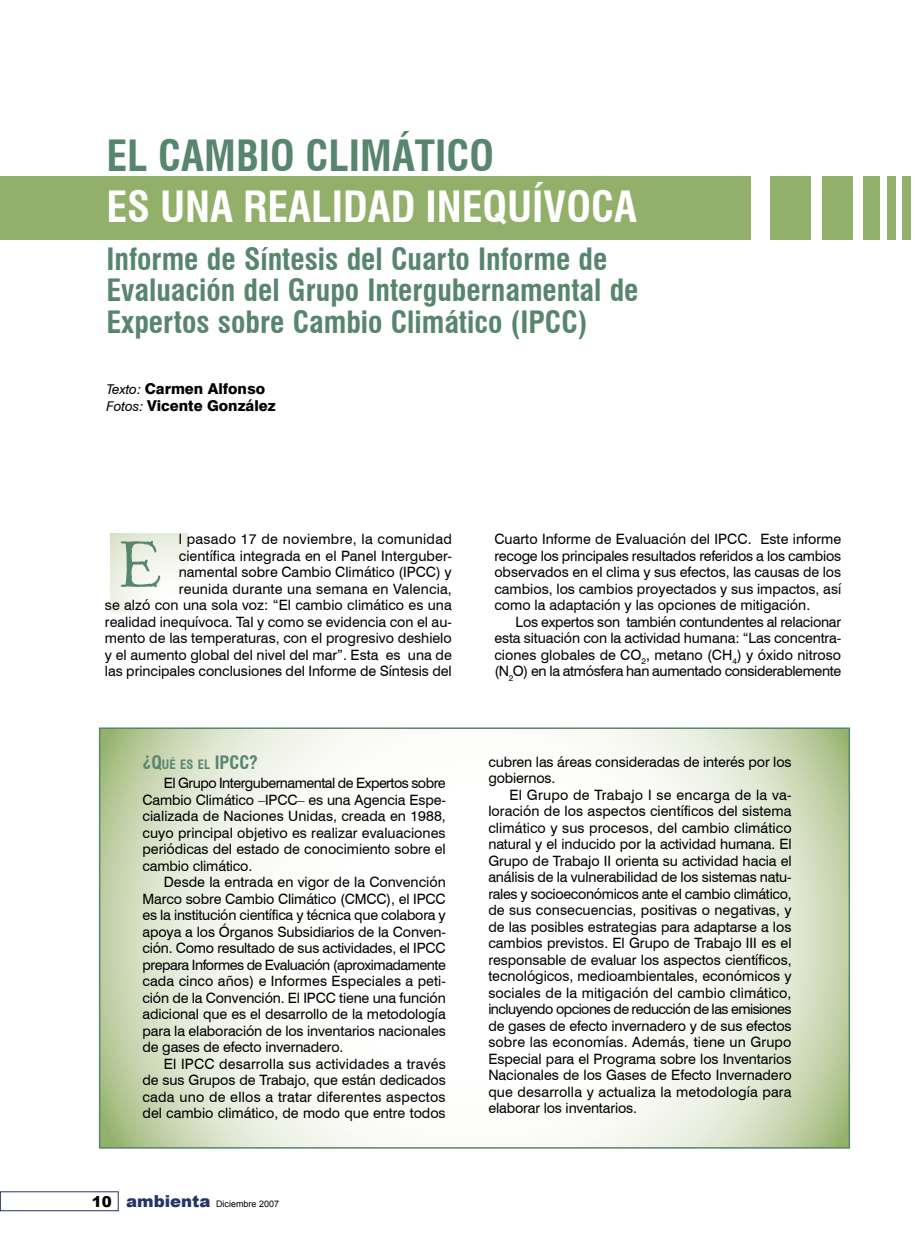
<style>
.page{position:relative;width:915px;height:1255px;background:#fff}
.page>*{position:absolute;margin:0;border:0;box-sizing:border-box;transform-origin:0 0}
.t1{font:63px "St Nicholas";color:#57856e}
.Titular{font:700 condensed 42px "Swiss 721 BT";color:#fff}
.Titular-2{font:700 condensed 42px "Swiss 721 BT";color:#57856e}
.antetítulo{font:700 condensed 30px/31.5px "Swiss 721 BT";color:#57856e}
.subladillo{font:700 condensed 18px "Swiss 721 BT";color:#57856e}
.Antefirma{font:800 15px "Swiss 721 BT";color:#000}
.t2{font:900 15px "Arial";color:#000}
.Texto_general{font:14.25px/16.5px "Swiss 721 BT";color:#000;text-align:justify}
.t3{font:9px "Arial";color:#000}
.s1{font-weight:400;font-style:italic;font-size:13.5px}
.s2{font-size:12.6px}
.s3{font-weight:900;font-size:16.5px;color:#283366}
</style>
<div class="page">
<div style="left:0;top:176px;width:750px;height:64px;background:#92b06a"></div>
<div style="left:769px;top:176px;width:41px;height:64px;background:#92b06a"></div>
<div style="left:822px;top:176px;width:30px;height:64px;background:#92b06a"></div>
<div style="left:862px;top:176px;width:17px;height:64px;background:#92b06a"></div>
<div style="left:887px;top:176px;width:8px;height:64px;background:#92b06a"></div>
<div style="left:902px;top:176px;width:8px;height:64px;background:#92b06a"></div>
<svg style="left:110px;top:533px;width:77px;height:78px"></svg>
<svg style="left:102px;top:730px;width:744px;height:415px"></svg>
<div style="left:99px;top:727px;width:750px;height:421px;border:2px solid #57856e"></div>
<p class="Titular-2" style="left:106px;top:131px;width:389px">EL CAMBIO CLIMÁTICO</p>
<p class="Titular" style="left:106px;top:181px;width:532px">ES UNA REALIDAD INEQUÍVOCA</p>
<p class="antetítulo" style="left:106px;top:243px;width:533px">Informe de Síntesis del Cuarto Informe de<br>Evaluación del Grupo Intergubernamental de<br>Expertos sobre Cambio Climático (IPCC)</p>
<p class="Antefirma" style="left:106px;top:380px;width:160px"><span class="s1">Texto:</span> Carmen Alfonso</p>
<p class="Antefirma" style="left:106px;top:396px;width:171px"><span class="s1">Fotos:</span> Vicente González</p>
<p class="Texto_general" style="left:105px;top:530px;width:348px;text-align:right">l pasado 17 de noviembre, la comunidad<br>científica integrada en el Panel Interguber-<br>namental sobre Cambio Climático (IPCC) y<br>reunida durante una semana en Valencia,<br>se alzó con una sola voz: “El cambio climático es una realidad inequívoca. Tal y como se evidencia con el au&shy;mento de las temperaturas, con el progresivo deshielo y el aumento global del nivel del mar”. Esta es una de las principales conclusiones del Informe de Síntesis del</p>
<p class="Texto_general" style="left:494px;top:530px;width:348px">Cuarto Informe de Evaluación del IPCC. Este informe recoge los principales resultados referidos a los cambios observados en el clima y sus efectos, las causas de los cambios, los cambios proyectados y sus impactos, así como la adaptación y las opciones de mitigación.</p>
<p class="t1" style="left:120px;top:536px;width:43px">E</p>
<p class="Texto_general" style="left:494px;top:613px;width:348px;text-indent:21px">Los expertos son también contundentes al relacionar esta situación con la actividad humana: “Las concentra&shy;ciones globales de CO<sub>2</sub>, metano (CH<sub>4</sub>) y óxido nitroso (N<sub>2</sub>O) en la atmósfera han aumentado considerablemente</p>
<p class="subladillo" style="left:142px;top:752px;width:117px">¿Q<span class="s2">UÉ ES EL</span> IPCC?</p>
<p class="Texto_general" style="left:142px;top:774px;width:304px;text-indent:21px">El Grupo Intergubernamental de Expertos sobre Cambio Climático –IPCC– es una Agencia Espe&shy;cializada de Naciones Unidas, creada en 1988, cuyo principal objetivo es realizar evaluaciones periódicas del estado de conocimiento sobre el cambio climático.</p>
<p class="Texto_general" style="left:142px;top:873px;width:305px;text-indent:21px">Desde la entrada en vigor de la Convención Marco sobre Cambio Climático (CMCC), el IPCC es la institución científica y técnica que colabora y apoya a los Órganos Subsidiarios de la Conven&shy;ción. Como resultado de sus actividades, el IPCC prepara Informes de Evaluación (aproximadamente cada cinco años) e Informes Especiales a peti&shy;ción de la Convención. El IPCC tiene una función adicional que es el desarrollo de la metodología para la elaboración de los inventarios nacionales de gases de efecto invernadero.</p>
<p class="Texto_general" style="left:142px;top:1055px;width:304px;text-indent:21px">El IPCC desarrolla sus actividades a través de sus Grupos de Trabajo, que están dedicados cada uno de ellos a tratar diferentes aspectos del cambio climático, de modo que entre todos</p>
<p class="t2" style="left:92px;top:1190px;width:22px">10</p>
<p class="t3" style="left:126px;top:1197px;width:154px"><span class="s3">ambienta</span> Diciembre 2007</p>
<p class="Texto_general" style="left:488px;top:753px;width:304px">cubren las áreas consideradas de interés por los gobiernos.</p>
<p class="Texto_general" style="left:488px;top:786px;width:305px;text-indent:21px">El Grupo de Trabajo I se encarga de la va&shy;loración de los aspectos científicos del sistema climático y sus procesos, del cambio climático natural y el inducido por la actividad humana. El Grupo de Trabajo II orienta su actividad hacia el análisis de la vulnerabilidad de los sistemas natu&shy;rales y socioeconómicos ante el cambio climático, de sus consecuencias, positivas o negativas, y de las posibles estrategias para adaptarse a los cambios previstos. El Grupo de Trabajo III es el responsable de evaluar los aspectos científicos, tecnológicos, medioambientales, económicos y sociales de la mitigación del cambio climático, incluyendo opciones de reducción de las emisiones de gases de efecto invernadero y de sus efectos sobre las economías. Además, tiene un Grupo Especial para el Programa sobre los Inventarios Nacionales de los Gases de Efecto Invernadero que desarrolla y actualiza la metodología para elaborar los inventarios.</p>
</div>
